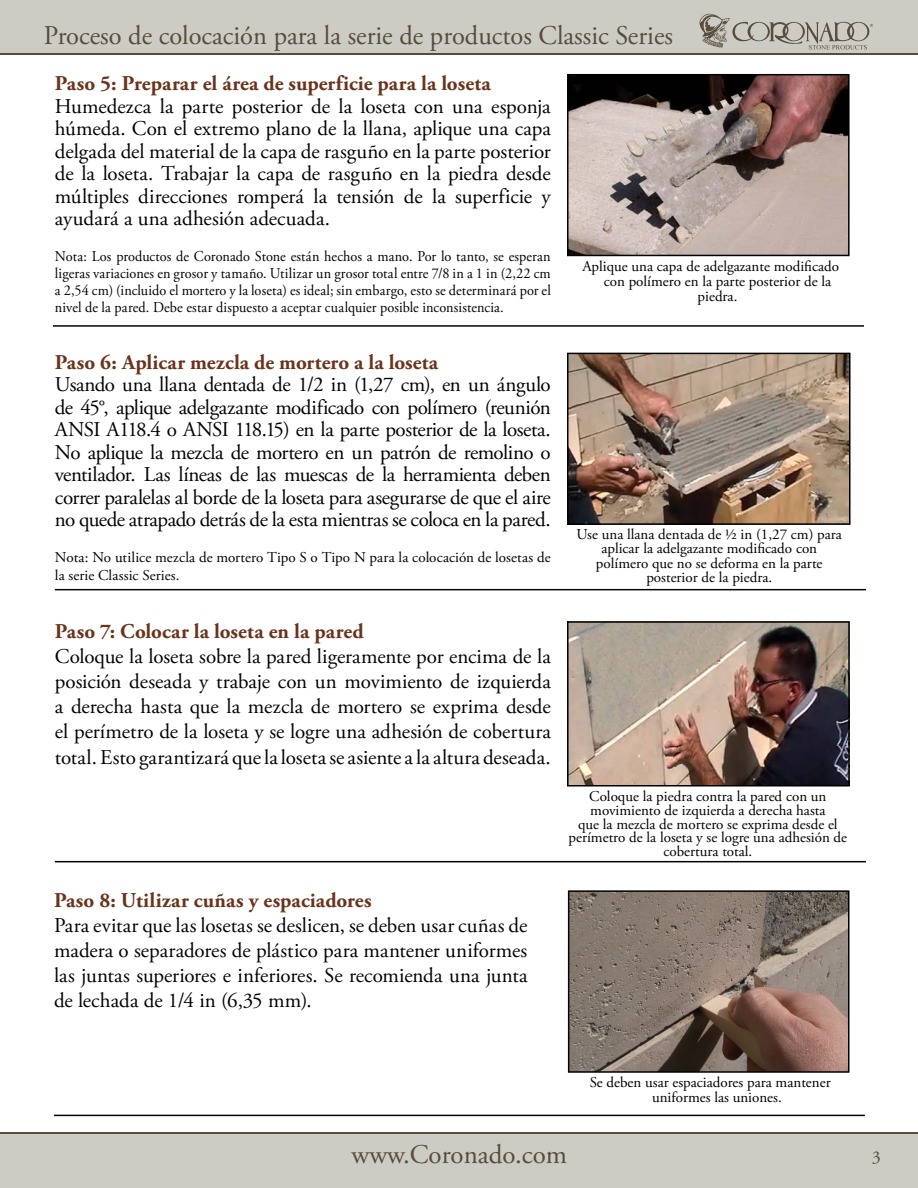
<style>
.page{position:relative;width:918px;height:1188px;background:#fff}
.page>*{position:absolute;margin:0;border:0;box-sizing:border-box;transform-origin:0 0}
.t1{font:27px "Adobe Garamond Pro";color:#574d3c}
.t2{font:21px/22.5px "Adobe Garamond Pro";letter-spacing:-.005em;color:#030304;text-align:justify}
.t3{font:700 21px "Adobe Garamond Pro";letter-spacing:.005em;color:#6a341c}
.t4{font:18px "Adobe Garamond Pro";color:#574d3c}
.t5{font:15px/14px "Adobe Garamond Pro";color:#000;text-align:center}
.t6{font:15px/17.2px "Adobe Garamond Pro";letter-spacing:.005em;color:#030304;text-align:justify;scale:.95 1}
.t7{font:15px/18px "Adobe Garamond Pro";letter-spacing:.005em;color:#030304}
</style>
<div class="page">
<div style="left:0;top:0;width:918px;height:54px;background:#cccbc4"></div>
<div style="left:0;top:1134px;width:918px;height:54px;background:#cccbc4"></div>
<hr style="left:0;top:53px;width:918px;height:2px;background:#574d3c">
<hr style="left:0;top:1132px;width:918px;height:2px;background:#574d3c">
<svg style="left:700px;top:14px;width:173px;height:36px"></svg>
<hr style="left:53px;top:325px;width:811px;height:2px;background:#030304">
<hr style="left:55px;top:589px;width:811px;height:1px;background:#030304">
<hr style="left:55px;top:861px;width:811px;height:1px;background:#030304">
<hr style="left:54px;top:1115px;width:811px;height:1px;background:#030304">
<img style="left:570px;top:77px;width:277px;height:176px">
<div style="left:567px;top:74px;width:283px;height:182px;border:2px solid #000"></div>
<img style="left:570px;top:356px;width:278px;height:166px">
<div style="left:567px;top:353px;width:284px;height:172px;border:2px solid #000"></div>
<img style="left:570px;top:624px;width:277px;height:159px">
<div style="left:567px;top:621px;width:283px;height:165px;border:2px solid #000"></div>
<img style="left:571px;top:893px;width:276px;height:177px">
<div style="left:568px;top:890px;width:282px;height:183px;border:2px solid #000"></div>
<p class="t1" style="left:44px;top:19px;width:631px">Proceso de colocación para la serie de productos Classic Series</p>
<p class="t3" style="left:55px;top:71px;width:438px">Paso 5: Preparar el área de superficie para la loseta</p>
<p class="t2" style="left:55px;top:96px;width:497px">Humedezca la parte posterior de la loseta con una esponja húmeda. Con el extremo plano de la llana, aplique una capa delgada del material de la capa de rasguño en la parte posterior de la loseta. Trabajar la capa de rasguño en la piedra desde múltiples direcciones romperá la tensión de la superficie y ayudará a una adhesión adecuada.</p>
<p class="t6" style="left:55px;top:248px;width:524px">Nota: Los productos de Coronado Stone están hechos a mano. Por lo tanto, se esperan ligeras variaciones en grosor y tamaño. Utilizar un grosor total entre 7/8 in a 1 in (2,22 cm a 2,54 cm) (incluido el mortero y la loseta) es ideal; sin embargo, esto se determinará por el nivel de la pared. Debe estar dispuesto a aceptar cualquier posible inconsistencia.</p>
<p class="t3" style="left:55px;top:350px;width:385px">Paso 6: Aplicar mezcla de mortero a la loseta</p>
<p class="t2" style="left:55px;top:374px;width:497px">Usando una llana dentada de 1/2 in (1,27 cm), en un ángulo de 45°, aplique adelgazante modificado con polímero (reunión ANSI A118.4 o ANSI 118.15) en la parte posterior de la loseta.<br>No aplique la mezcla de mortero en un patrón de remolino o ventilador. Las líneas de las muescas de la herramienta deben correr paralelas al borde de la loseta para asegurarse de que el aire no quede atrapado detrás de la esta mientras se coloca en la pared.</p>
<p class="t7" style="left:55px;top:549px;width:497px">Nota: No utilice mezcla de mortero Tipo S o Tipo N para la colocación de losetas de la serie Classic Series.</p>
<p class="t5" style="left:582px;top:260px;width:258px">Aplique una capa de adelgazante modificado</p>
<p class="t5" style="left:604px;top:275px;width:229px">con polímero en la parte posterior de la</p>
<p class="t5" style="left:698px;top:290px;width:41px">piedra.</p>
<p class="t5" style="left:577px;top:528px;width:267px">Use una llana dentada de ½ in (1,27 cm) para aplicar la adelgazante modificado con polímero que no se deforma en la parte posterior de la piedra.</p>
<p class="t3" style="left:55px;top:619px;width:310px">Paso 7: Colocar la loseta en la pared</p>
<p class="t2" style="left:55px;top:644px;width:498px;line-height:25.2px">Coloque la loseta sobre la pared ligeramente por encima de la posición deseada y trabaje con un movimiento de izquierda a derecha hasta que la mezcla de mortero se exprima desde el perímetro de la loseta y se logre una adhesión de cobertura total. Esto garantizará que la loseta se asiente a la altura deseada.</p>
<p class="t3" style="left:54px;top:888px;width:319px">Paso 8: Utilizar cuñas y espaciadores</p>
<p class="t2" style="left:54px;top:913px;width:475px;line-height:25.2px">Para evitar que las losetas se deslicen, se deben usar cuñas de madera o separadores de plástico para mantener uniformes las juntas superiores e inferiores. Se recomienda una junta de lechada de 1/4 in (6,35 mm).</p>
<p class="t5" style="left:569px;top:789px;width:280px">Coloque la piedra contra la pared con un movimiento de izquierda a derecha hasta<br>que la mezcla de mortero se exprima desde el perímetro de la loseta y se logre una adhesión de cobertura total.</p>
<p class="t1" style="left:352px;top:1138px;width:217px">www.Coronado.com</p>
<p class="t5" style="left:652px;top:1075px;width:180px;line-height:15px;text-align:left;text-indent:-62px">Se deben usar espaciadores para mantener uniformes las uniones.</p>
<p class="t4" style="left:872px;top:1146px;width:10px">3</p>
</div>
